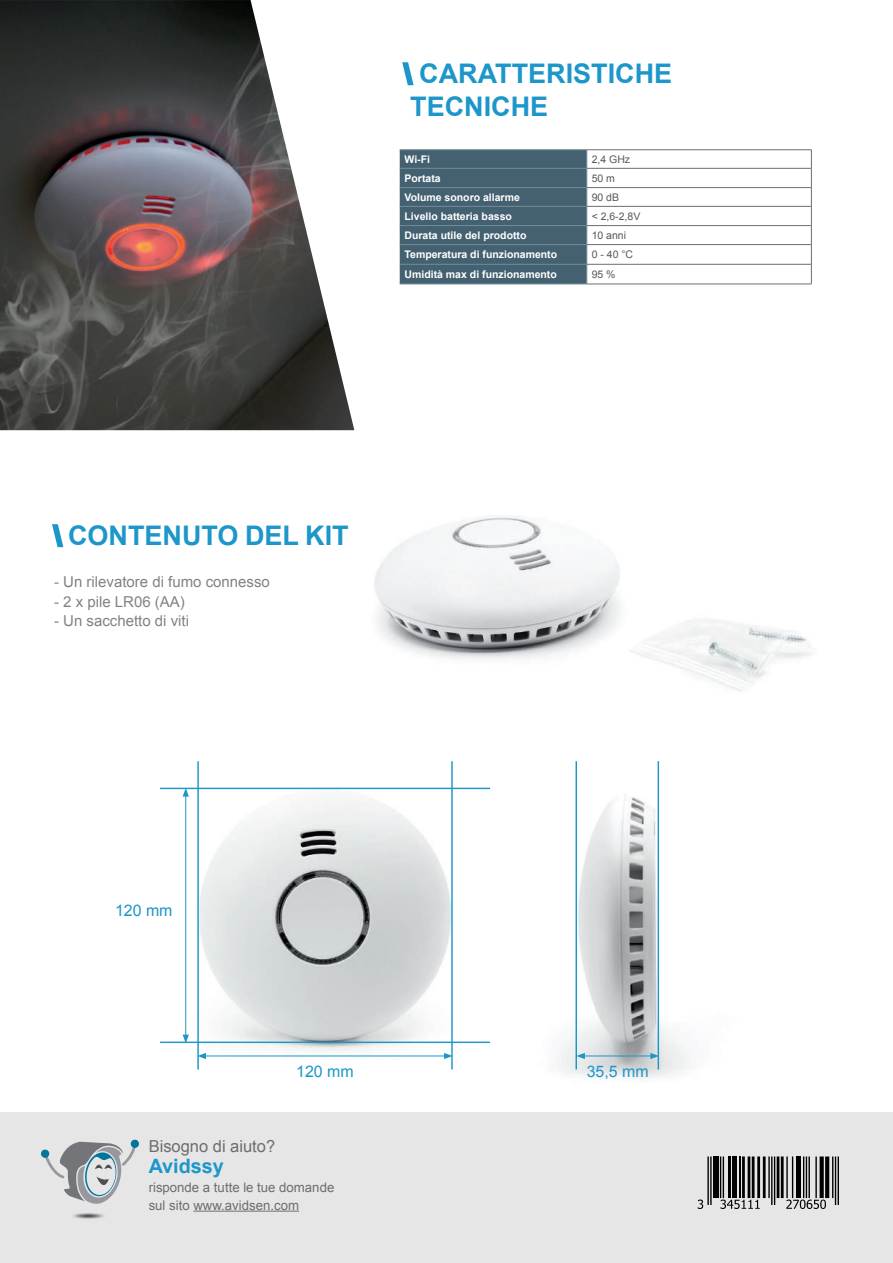
<style>
.page{position:relative;width:893px;height:1263px;background:#fff}
.page>*{position:absolute;margin:0;border:0;box-sizing:border-box;transform-origin:0 0}
.t1{font:700 27px/32.4px "Arial";color:#1d96c9}
.t2{font:700 19.8px "Arial";color:#1d96c9}
.t3{font:16.5px "Arial";color:#6c6d70}
.t4{font:15.9px "Arial";color:#1d96c9}
.t5{font:15px "Arial";color:#808285}
.t6{font:13.2px/18.1px "Arial";color:#6c6d70}
.t7{font:700 10.5px "Arial";color:#fff}
.t8{font:10.5px "Arial";color:#57585a}
.s1{font-weight:900}
</style>
<div class="page">
<img style="left:160px;top:787px;width:330px;height:283px">
<img style="left:558px;top:790px;width:131px;height:289px">
<img style="left:374px;top:515px;width:439px;height:177px">
<div style="left:0;top:1112px;width:893px;height:151px;background:#e6e6e7"></div>
<img style="left:73px;top:1213px;width:31px;height:6px">
<svg style="left:41px;top:1140px;width:98px;height:64px"></svg>
<hr style="left:193px;top:1210px;width:106px;height:1px;background:#6c6d70">
<hr style="left:710px;top:1156px;width:2px;height:49px;background:#000001">
<hr style="left:707px;top:1156px;width:2px;height:49px;background:#000001">
<div style="left:713px;top:1156px;width:5px;height:42px;background:#000001"></div>
<hr style="left:723px;top:1156px;width:1px;height:42px;background:#000001">
<hr style="left:720px;top:1156px;width:1px;height:42px;background:#000001">
<hr style="left:728px;top:1156px;width:3px;height:42px;background:#000001">
<hr style="left:732px;top:1156px;width:4px;height:42px;background:#000001">
<hr style="left:739px;top:1156px;width:2px;height:42px;background:#000001">
<hr style="left:763px;top:1156px;width:3px;height:42px;background:#000001">
<hr style="left:757px;top:1156px;width:3px;height:42px;background:#000001">
<hr style="left:752px;top:1156px;width:2px;height:42px;background:#000001">
<hr style="left:748px;top:1156px;width:2px;height:42px;background:#000001">
<hr style="left:742px;top:1156px;width:3px;height:42px;background:#000001">
<hr style="left:774px;top:1156px;width:1px;height:49px;background:#000001">
<hr style="left:771px;top:1156px;width:1px;height:49px;background:#000001">
<hr style="left:768px;top:1156px;width:2px;height:42px;background:#000001">
<hr style="left:781px;top:1156px;width:3px;height:42px;background:#000001">
<hr style="left:777px;top:1156px;width:2px;height:42px;background:#000001">
<hr style="left:792px;top:1156px;width:1px;height:42px;background:#000001">
<hr style="left:786px;top:1156px;width:2px;height:42px;background:#000001">
<hr style="left:796px;top:1156px;width:4px;height:42px;background:#000001">
<hr style="left:815px;top:1156px;width:2px;height:42px;background:#000001">
<hr style="left:808px;top:1156px;width:2px;height:42px;background:#000001">
<hr style="left:806px;top:1156px;width:1px;height:42px;background:#000001">
<hr style="left:803px;top:1156px;width:1px;height:42px;background:#000001">
<svg style="left:825px;top:1156px;width:4px;height:42px"></svg>
<svg style="left:820px;top:1156px;width:4px;height:42px"></svg>
<hr style="left:838px;top:1156px;width:1px;height:49px;background:#000001">
<hr style="left:835px;top:1156px;width:1px;height:49px;background:#000001">
<hr style="left:832px;top:1156px;width:1px;height:42px;background:#000001">
<svg style="left:698px;top:1199px;width:5px;height:10px"></svg>
<svg style="left:720px;top:1199px;width:40px;height:10px"></svg>
<svg style="left:786px;top:1199px;width:40px;height:10px"></svg>
<hr style="left:575px;top:761px;width:2px;height:308px;background:#1d96c9">
<hr style="left:658px;top:761px;width:1px;height:308px;background:#1d96c9">
<hr style="left:160px;top:788px;width:330px;height:1px;background:#1d96c9">
<hr style="left:160px;top:1041px;width:330px;height:2px;background:#1d96c9">
<hr style="left:204px;top:1055px;width:242px;height:1px;background:#1d96c9">
<svg style="left:199px;top:1053px;width:7px;height:6px"></svg>
<svg style="left:444px;top:1053px;width:7px;height:6px"></svg>
<hr style="left:582px;top:1055px;width:71px;height:1px;background:#1d96c9">
<svg style="left:577px;top:1053px;width:8px;height:6px"></svg>
<svg style="left:650px;top:1053px;width:8px;height:6px"></svg>
<hr style="left:185px;top:794px;width:1px;height:243px;background:#1d96c9">
<svg style="left:183px;top:789px;width:6px;height:7px"></svg>
<svg style="left:183px;top:1035px;width:6px;height:7px"></svg>
<img style="left:0;top:0;width:354px;height:430px">
<hr style="left:400px;top:149px;width:187px;height:1px;background:#748c98">
<hr style="left:400px;top:284px;width:187px;height:1px;background:#748c98">
<svg style="left:400px;top:150px;width:188px;height:134px;background:#466373"></svg>
<hr style="left:400px;top:264px;width:187px;height:1px;background:#748c98">
<hr style="left:587px;top:149px;width:225px;height:1px;background:#6c6d70">
<hr style="left:587px;top:168px;width:225px;height:1px;background:#6c6d70">
<svg style="left:811px;top:150px;width:1px;height:134px"></svg>
<hr style="left:587px;top:187px;width:225px;height:1px;background:#6c6d70">
<hr style="left:587px;top:206px;width:225px;height:1px;background:#6c6d70">
<hr style="left:587px;top:225px;width:225px;height:1px;background:#6c6d70">
<hr style="left:587px;top:244px;width:225px;height:1px;background:#6c6d70">
<hr style="left:587px;top:264px;width:225px;height:1px;background:#6c6d70">
<hr style="left:587px;top:284px;width:225px;height:1px;background:#6c6d70">
<hr style="left:197px;top:761px;width:2px;height:308px;background:#1d96c9">
<hr style="left:451px;top:761px;width:2px;height:308px;background:#1d96c9">
<h1 class="t1" style="left:404px;top:59px;width:270px"><span class="s1">\</span> CARATTERISTICHE<br>TECNICHE</h1>
<p class="t7" style="left:405px;top:152px;width:27px">Wi-Fi</p>
<p class="t8" style="left:592px;top:152px;width:40px">2,4 GHz</p>
<p class="t7" style="left:405px;top:171px;width:38px">Portata</p>
<p class="t8" style="left:592px;top:171px;width:25px">50 m</p>
<p class="t7" style="left:405px;top:190px;width:117px">Volume sonoro allarme</p>
<p class="t8" style="left:592px;top:190px;width:29px">90 dB</p>
<p class="t7" style="left:405px;top:209px;width:109px">Livello batteria basso</p>
<p class="t8" style="left:592px;top:209px;width:50px">&lt; 2,6-2,8V</p>
<p class="t7" style="left:405px;top:228px;width:123px">Durata utile del prodotto</p>
<p class="t8" style="left:592px;top:228px;width:36px">10 anni</p>
<p class="t7" style="left:405px;top:248px;width:154px">Temperatura di funzionamento</p>
<p class="t8" style="left:592px;top:248px;width:43px">0 - 40 °C</p>
<p class="t7" style="left:405px;top:267px;width:154px">Umidità max di funzionamento</p>
<p class="t8" style="left:592px;top:267px;width:25px">95 %</p>
<h1 class="t1" style="left:54px;top:520px;width:296px"><span class="s1">\</span> CONTENUTO DEL KIT</h1>
<h3 class="t5" style="left:54px;top:572px;width:217px">- Un rilevatore di fumo connesso</h3>
<h3 class="t5" style="left:54px;top:592px;width:132px">- 2 x pile LR06 (AA)</h3>
<h3 class="t5" style="left:54px;top:611px;width:137px">- Un sacchetto di viti</h3>
<h3 class="t4" style="left:115px;top:900px;width:59px">120 mm</h3>
<h3 class="t4" style="left:296px;top:1061px;width:59px">120 mm</h3>
<h3 class="t4" style="left:587px;top:1061px;width:63px">35,5 mm</h3>
<h3 class="t3" style="left:149px;top:1135px;width:128px">Bisogno di aiuto?</h3>
<h2 class="t2" style="left:149px;top:1153px;width:77px">Avidssy</h2>
<p class="t6" style="left:149px;top:1178px;width:187px">risponde a tutte le tue domande sul sito www.avidsen.com</p>
</div>
